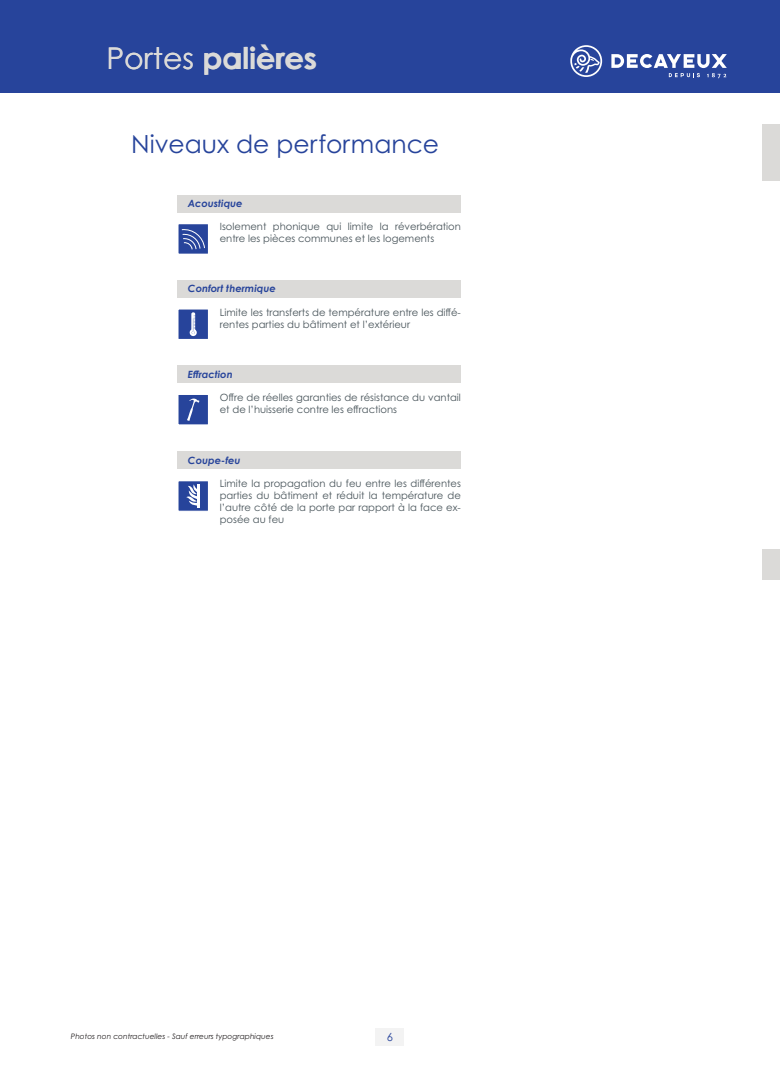
<style>
.page{position:relative;width:780px;height:1088px;background:#fff}
.page>*{position:absolute;margin:0;border:0;box-sizing:border-box;transform-origin:0 0}
.t1{font:30px "Century Gothic Pro";color:#dbdad8}
.t2{font:25px "Century Gothic Pro";color:#27449b}
.t3{font:11.25px "Century Gothic Pro";color:#27449b}
.t4{font:10px/12px "Century Gothic Pro";color:#475359}
.t5{font:italic 700 10px "Century Gothic Pro";color:#27449b}
.t6{font:italic 7.5px "Century Gothic Pro";color:#231f20}
</style>
<div class="page">
<div style="left:0;top:0;width:780px;height:92px;background:#27449b"></div>
<svg style="left:570px;top:45px;width:32px;height:32px"></svg>
<svg style="left:611px;top:54px;width:115px;height:24px"></svg>
<div style="left:376px;top:1028px;width:28px;height:17px;background:#f3f3f3"></div>
<div style="left:178px;top:224px;width:30px;height:30px;background:#27449b"></div>
<svg style="left:181px;top:229px;width:24px;height:21px"></svg>
<div style="left:177px;top:223px;width:32px;height:32px;border:1px solid #fff"></div>
<div style="left:178px;top:309px;width:30px;height:30px;background:#27449b"></div>
<svg style="left:190px;top:312px;width:7px;height:24px"></svg>
<div style="left:177px;top:308px;width:32px;height:32px;border:1px solid #fff"></div>
<div style="left:178px;top:481px;width:30px;height:30px;background:#27449b"></div>
<svg style="left:186px;top:484px;width:12px;height:22px"></svg>
<hr style="left:198px;top:484px;width:2px;height:24px;background:#fff">
<div style="left:177px;top:480px;width:32px;height:32px;border:1px solid #fff"></div>
<div style="left:177px;top:452px;width:284px;height:17px;background:#dbdad8"></div>
<div style="left:178px;top:394px;width:30px;height:31px;background:#27449b"></div>
<svg style="left:187px;top:399px;width:12px;height:22px"></svg>
<div style="left:177px;top:394px;width:32px;height:32px;border:1px solid #fff"></div>
<div style="left:177px;top:195px;width:284px;height:18px;background:#dbdad8"></div>
<div style="left:177px;top:280px;width:284px;height:17px;background:#dbdad8"></div>
<div style="left:177px;top:366px;width:284px;height:17px;background:#dbdad8"></div>
<div style="left:762px;top:124px;width:18px;height:57px;background:#dbdad8"></div>
<div style="left:762px;top:549px;width:18px;height:30px;background:#dbdad8"></div>
<h1 class="t1" style="left:106px;top:40px;width:210px">Portes palières</h1>
<h2 class="t2" style="left:131px;top:129px;width:309px">Niveaux de performance</h2>
<p class="t5" style="left:188px;top:197px;width:56px">Acoustique</p>
<p class="t4" style="left:220px;top:221px;width:242px">Isolement phonique qui limite la réverbération entre les pièces communes et les logements</p>
<p class="t5" style="left:188px;top:282px;width:89px">Confort thermique</p>
<p class="t4" style="left:220px;top:306px;width:242px">Limite les transferts de température entre les diffé&shy;rentes parties du bâtiment et l’extérieur</p>
<p class="t5" style="left:188px;top:368px;width:46px">Effraction</p>
<p class="t4" style="left:220px;top:391px;width:242px">Offre de réelles garanties de résistance du vantail et de l’huisserie contre les effractions</p>
<p class="t5" style="left:188px;top:454px;width:54px">Coupe-feu</p>
<p class="t4" style="left:220px;top:478px;width:242px;text-align:justify">Limite la propagation du feu entre les différentes parties du bâtiment et réduit la température de l’autre côté de la porte par rapport à la face ex&shy;posée au feu</p>
<p class="t6" style="left:71px;top:1031px;width:204px">Photos non contractuelles - Sauf erreurs typographiques</p>
<p class="t3" style="left:387px;top:1030px;width:8px">6</p>
</div>
